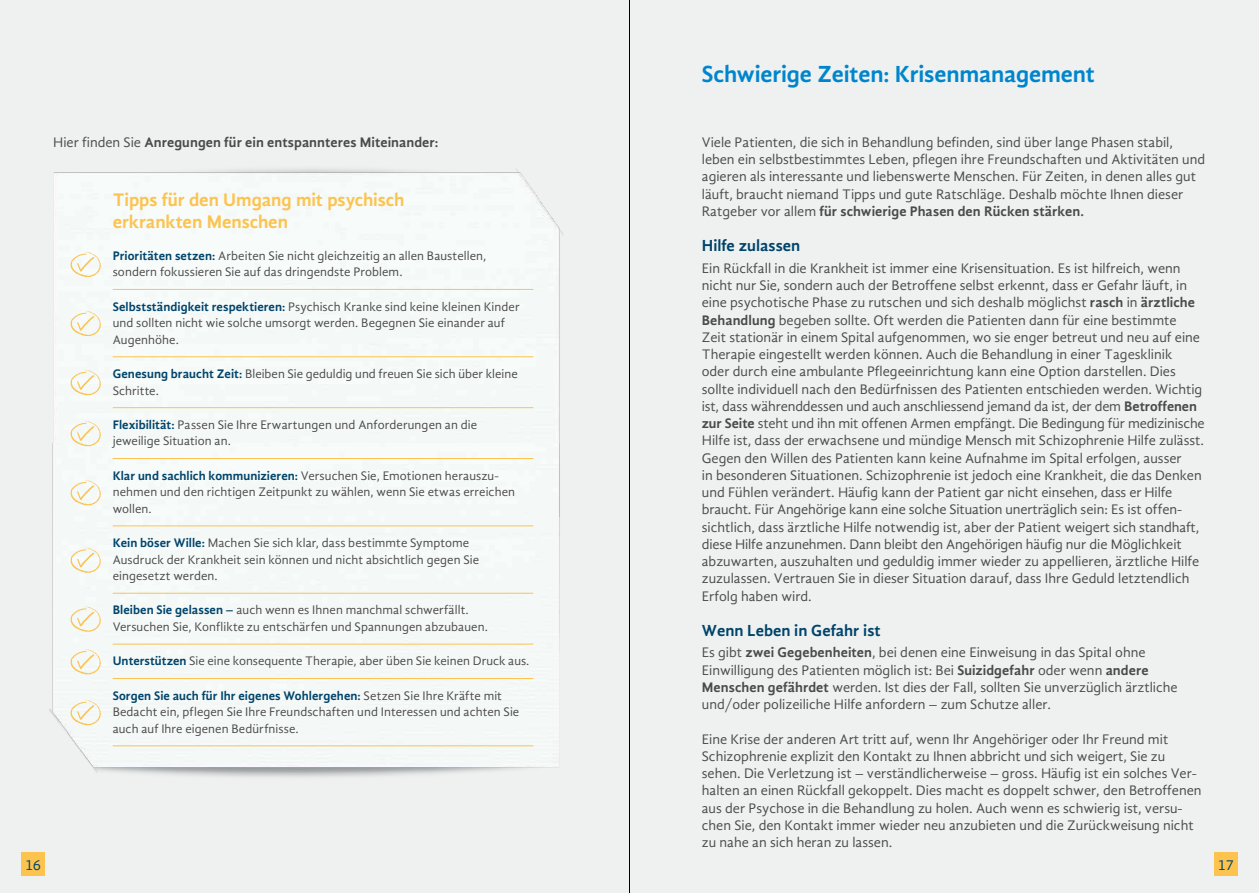
<style>
.page{position:relative;width:1259px;height:893px;background:#eef1f0}
.page>*{position:absolute;margin:0;border:0;box-sizing:border-box;transform-origin:0 0}
.t1{font:700 24px "Gandhi Sans";letter-spacing:-.005em;color:#0085cd}
.t2{font:700 18.75px/22.5px "Gandhi Sans";letter-spacing:-.005em;color:#fcc34f}
.t3{font:700 16.5px "Gandhi Sans";color:#00446b}
.t4{font:15px "Gandhi Sans";color:#00446b}
.t5{font:14.25px/17.2px "Gandhi Sans";color:#4a4a49}
.t6{font:700 14.25px "Gandhi Sans";letter-spacing:.005em;color:#4a4a49}
.t7{font:12.75px/16.5px "Gandhi Sans";letter-spacing:.005em;color:#4a4a49}
.s1{font-weight:400}
.s2{font-weight:700}
.s3{font-weight:700;color:#00446b}
</style>
<div class="page">
<div style="left:1214px;top:852px;width:23px;height:24px;background:#fcc34f"></div>
<div style="left:21px;top:852px;width:24px;height:24px;background:#fcc34f"></div>
<img style="left:53px;top:169px;width:511px;height:274px">
<img style="left:49px;top:443px;width:511px;height:334px">
<hr style="left:113px;top:289px;width:420px;height:1px;background:#fcc34f">
<hr style="left:113px;top:356px;width:420px;height:1px;background:#fcc34f">
<hr style="left:113px;top:407px;width:420px;height:1px;background:#fcc34f">
<hr style="left:113px;top:458px;width:420px;height:1px;background:#fcc34f">
<hr style="left:113px;top:525px;width:420px;height:1px;background:#fcc34f">
<hr style="left:113px;top:593px;width:420px;height:1px;background:#fcc34f">
<hr style="left:113px;top:644px;width:420px;height:1px;background:#fcc34f">
<hr style="left:113px;top:678px;width:420px;height:1px;background:#fcc34f">
<hr style="left:113px;top:745px;width:420px;height:1px;background:#fcc34f">
<svg style="left:71px;top:252px;width:30px;height:25px"></svg>
<svg style="left:71px;top:311px;width:30px;height:25px"></svg>
<svg style="left:71px;top:370px;width:30px;height:25px"></svg>
<svg style="left:71px;top:421px;width:30px;height:25px"></svg>
<svg style="left:71px;top:480px;width:30px;height:25px"></svg>
<svg style="left:71px;top:547px;width:30px;height:26px"></svg>
<svg style="left:71px;top:606px;width:30px;height:26px"></svg>
<svg style="left:71px;top:649px;width:30px;height:25px"></svg>
<svg style="left:71px;top:700px;width:30px;height:25px"></svg>
<hr style="left:629px;top:0;width:1px;height:893px;background:#000">
<h1 class="t1" style="left:702px;top:60px;width:395px">Schwierige Zeiten: Krisenmanagement</h1>
<p class="t6" style="left:53px;top:134px;width:387px"><span class="s1">Hier finden Sie</span> Anregungen für ein entspannteres Miteinander:</p>
<p class="t5" style="left:702px;top:134px;width:505px">Viele Patienten, die sich in Behandlung befinden, sind über lange Phasen stabil, leben ein selbstbestimmtes Leben, pflegen ihre Freundschaften und Aktivitäten und agieren als interessante und liebenswerte Menschen. Für Zeiten, in denen alles gut läuft, braucht niemand Tipps und gute Ratschläge. Deshalb möchte Ihnen dieser Ratgeber vor allem <span class="s2">für schwierige Phasen den Rücken stärken.</span></p>
<p class="t3" style="left:702px;top:236px;width:100px">Hilfe zulassen</p>
<p class="t5" style="left:702px;top:259px;width:504px">Ein Rückfall in die Krankheit ist immer eine Krisensituation. Es ist hilfreich, wenn nicht nur Sie, sondern auch der Betroffene selbst erkennt, dass er Gefahr läuft, in eine psychotische Phase zu rutschen und sich deshalb möglichst <span class="s2">rasch</span> in <span class="s2">ärztliche Behandlung</span> begeben sollte. Oft werden die Patienten dann für eine bestimmte<br>Zeit stationär in einem Spital aufgenommen, wo sie enger betreut und neu auf eine Therapie eingestellt werden können. Auch die Behandlung in einer Tagesklinik<br>oder durch eine ambulante Pflegeeinrichtung kann eine Option darstellen. Dies sollte individuell nach den Bedürfnissen des Patienten entschieden werden. Wichtig ist, dass währenddessen und auch anschliessend jemand da ist, der dem <span class="s2">Betroffenen zur Seite</span> steht und ihn mit offenen Armen empfängt. Die Bedingung für medizinische Hilfe ist, dass der erwachsene und mündige Mensch mit Schizophrenie Hilfe zulässt.<br>Gegen den Willen des Patienten kann keine Aufnahme im Spital erfolgen, ausser<br>in besonderen Situationen. Schizophrenie ist jedoch eine Krankheit, die das Denken und Fühlen verändert. Häufig kann der Patient gar nicht einsehen, dass er Hilfe braucht. Für Angehörige kann eine solche Situation unerträglich sein: Es ist offen&shy;sichtlich, dass ärztliche Hilfe notwendig ist, aber der Patient weigert sich standhaft, diese Hilfe anzunehmen. Dann bleibt den Angehörigen häufig nur die Möglichkeit abzuwarten, auszuhalten und geduldig immer wieder zu appellieren, ärztliche Hilfe zuzulassen. Vertrauen Sie in dieser Situation darauf, dass Ihre Geduld letztendlich Erfolg haben wird.</p>
<p class="t3" style="left:702px;top:621px;width:180px">Wenn Leben in Gefahr ist</p>
<p class="t5" style="left:702px;top:644px;width:477px">Es gibt <span class="s2">zwei Gegebenheiten</span>, bei denen eine Einweisung in das Spital ohne Einwilligung des Patienten möglich ist: Bei <span class="s2">Suizidgefahr</span> oder wenn <span class="s2">andere Menschen gefährdet</span> werden. Ist dies der Fall, sollten Sie unverzüglich ärztliche und/oder polizeiliche Hilfe anfordern – zum Schutze aller.</p>
<p class="t5" style="left:702px;top:730px;width:501px">Eine Krise der anderen Art tritt auf, wenn Ihr Angehöriger oder Ihr Freund mit Schizophrenie explizit den Kontakt zu Ihnen abbricht und sich weigert, Sie zu sehen. Die Verletzung ist – verständlicherweise – gross. Häufig ist ein solches Ver&shy;halten an einen Rückfall gekoppelt. Dies macht es doppelt schwer, den Betroffenen aus der Psychose in die Behandlung zu holen. Auch wenn es schwierig ist, versu&shy;chen Sie, den Kontakt immer wieder neu anzubieten und die Zurückweisung nicht zu nahe an sich heran zu lassen.</p>
<h2 class="t2" style="left:113px;top:188px;width:293px">Tipps für den Umgang mit psychisch erkrankten Menschen</h2>
<p class="t7" style="left:113px;top:247px;width:375px"><span class="s3">Prioritäten setzen:</span> Arbeiten Sie nicht gleichzeitig an allen Baustellen, sondern fokussieren Sie auf das dringendste Problem.</p>
<p class="t7" style="left:113px;top:298px;width:408px"><span class="s3">Selbstständigkeit respektieren:</span> Psychisch Kranke sind keine kleinen Kinder und sollten nicht wie solche umsorgt werden. Begegnen Sie einander auf<br>Augenhöhe.</p>
<p class="t7" style="left:113px;top:365px;width:406px"><span class="s3">Genesung braucht Zeit:</span> Bleiben Sie geduldig und freuen Sie sich über kleine<br>Schritte.</p>
<p class="t7" style="left:113px;top:416px;width:366px"><span class="s3">Flexibilität:</span> Passen Sie Ihre Erwartungen und Anforderungen an die jeweilige Situation an.</p>
<p class="t7" style="left:113px;top:467px;width:404px"><span class="s3">Klar und sachlich kommunizieren:</span> Versuchen Sie, Emotionen herauszu&shy;nehmen und den richtigen Zeitpunkt zu wählen, wenn Sie etwas erreichen wollen.</p>
<p class="t7" style="left:113px;top:535px;width:368px"><span class="s3">Kein böser Wille:</span> Machen Sie sich klar, dass bestimmte Symptome<br>Ausdruck der Krankheit sein können und nicht absichtlich gegen Sie eingesetzt werden.</p>
<p class="t7" style="left:113px;top:602px;width:377px"><span class="s3">Bleiben Sie gelassen –</span> auch wenn es Ihnen manchmal schwerfällt.<br>Versuchen Sie, Konflikte zu entschärfen und Spannungen abzubauen.</p>
<p class="t7" style="left:113px;top:653px;width:418px"><span class="s3">Unterstützen</span> Sie eine konsequente Therapie, aber üben Sie keinen Druck aus.</p>
<p class="t7" style="left:113px;top:687px;width:408px"><span class="s3">Sorgen Sie auch für Ihr eigenes Wohlergehen:</span> Setzen Sie Ihre Kräfte mit<br>Bedacht ein, pflegen Sie Ihre Freundschaften und Interessen und achten Sie auch auf Ihre eigenen Bedürfnisse.</p>
<p class="t4" style="left:25px;top:856px;width:18px">16</p>
<p class="t4" style="left:1217px;top:856px;width:18px">17</p>
</div>
